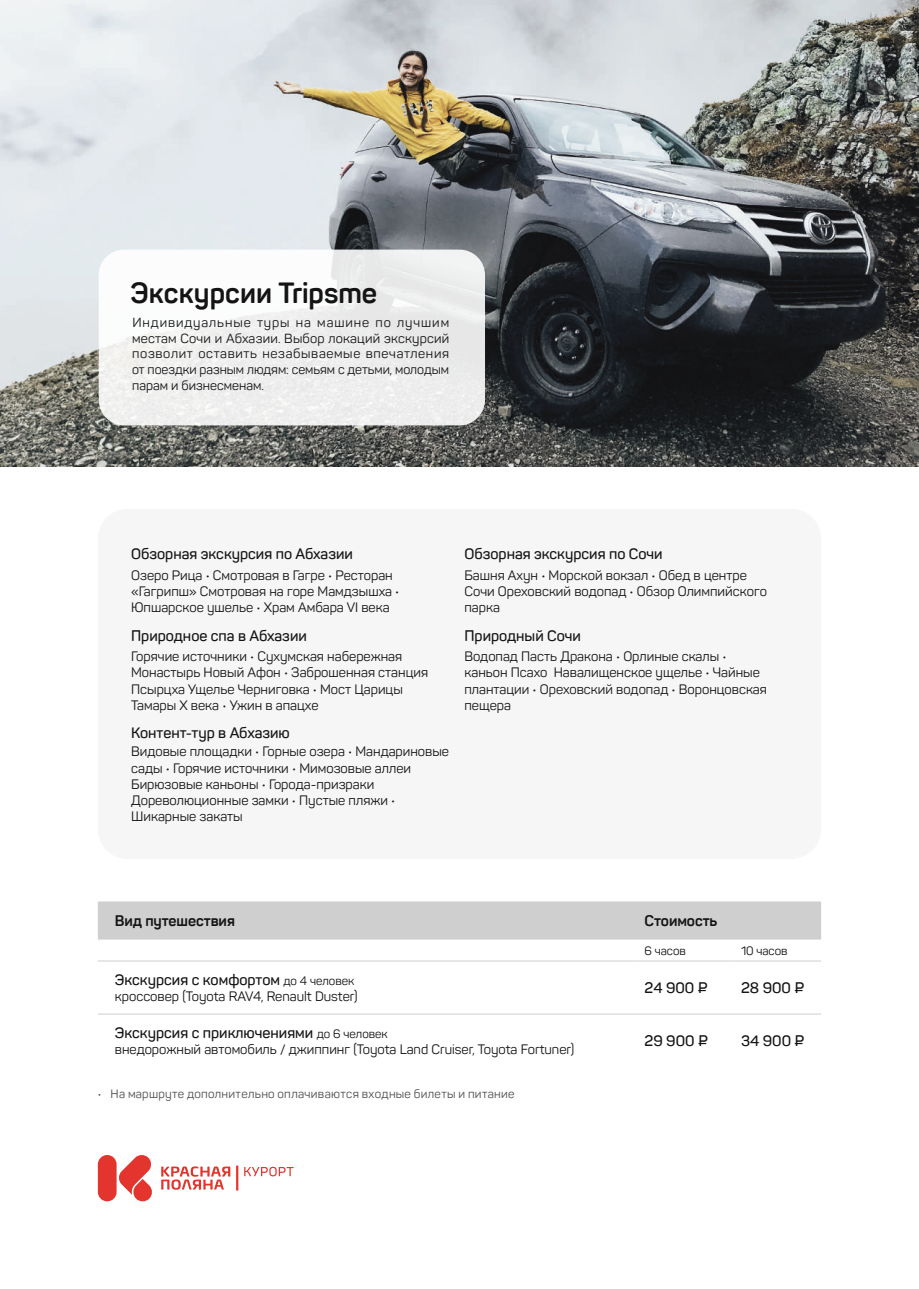
<style>
.page{position:relative;width:919px;height:1289px;background:#fff}
.page>*{position:absolute;margin:0;border:0;box-sizing:border-box;transform-origin:0 0}
.t1{font:700 28.5px "Panton";color:#131413}
.t2{font:600 15px "Panton";color:#131413}
.t3{font:700 15px "Panton";letter-spacing:-.005em;color:#131413}
.t4{font:13.5px/16.2px "Panton";color:#131413}
.t5{font:13.05px/15.6px "Panton";color:#131413;text-align:justify}
.t6{font:12px "Panton";letter-spacing:.02em;color:#4d4d4c}
.t7{font:12px "Panton";letter-spacing:-.005em;color:#131413}
.s1{font-weight:400;font-size:12px}
</style>
<div class="page">
<svg style="left:98px;top:1155px;width:54px;height:46px"></svg>
<svg style="left:244px;top:1166px;width:49px;height:10px"></svg>
<svg style="left:161px;top:1166px;width:69px;height:23px"></svg>
<svg style="left:236px;top:1165px;width:2px;height:25px"></svg>
<img style="left:0;top:0;width:918px;height:466px">
<div style="left:98px;top:901px;width:723px;height:38px;background:#cfcfd0"></div>
<svg style="left:98px;top:939px;width:723px;height:76px"></svg>
<hr style="left:98px;top:1013px;width:536px;height:1px;background:#cfcfd0">
<hr style="left:634px;top:1013px;width:96px;height:1px;background:#cfcfd0">
<hr style="left:730px;top:1013px;width:91px;height:1px;background:#cfcfd0">
<hr style="left:98px;top:960px;width:536px;height:1px;background:#cfcfd0">
<hr style="left:634px;top:960px;width:96px;height:1px;background:#cfcfd0">
<hr style="left:730px;top:960px;width:91px;height:1px;background:#cfcfd0">
<div style="left:98px;top:509px;width:723px;height:349px;background:#f6f6f6;border-radius:30px"></div>
<div style="left:99px;top:249px;width:386px;height:176px;background:linear-gradient(to right,#f8f8f8,#eaeaea);border-radius:26px"></div>
<h1 class="t1" style="left:131px;top:275px;width:248px">Экскурсии Tripsme</h1>
<p class="t5" style="left:132px;top:314px;width:319px">Индивидуальные туры на машине по лучшим местам Сочи и Абхазии. Выбор локаций экскурсий позволит оставить незабываемые впечатления от поездки разным людям: семьям с детьми, молодым парам и бизнесменам.</p>
<p class="t2" style="left:131px;top:545px;width:223px">Обзорная экскурсия по Абхазии</p>
<p class="t4" style="left:131px;top:567px;width:270px">Озеро Рица • Смотровая в Гагре • Ресторан «Гагрипш» Смотровая на горе Мамдзышха •<br>Юпшарское ушелье • Храм Амбара VI века</p>
<p class="t2" style="left:131px;top:626px;width:177px">Природное спа в Абхазии</p>
<p class="t4" style="left:131px;top:648px;width:298px">Горячие источники • Сухумская набережная Монастырь Новый Афон • Заброшенная станция Псырцха Ущелье Черниговка • Мост Царицы Тамары X века • Ужин в апацхе</p>
<p class="t2" style="left:131px;top:723px;width:160px">Контент-тур в Абхазию</p>
<p class="t4" style="left:131px;top:743px;width:319px">Видовые площадки • Горные озера • Мандариновые сады • Горячие источники • Мимозовые аллеи Бирюзовые каньоны • Города-призраки Дореволюционные замки • Пустые пляжи • Шикарные закаты</p>
<p class="t2" style="left:464px;top:545px;width:200px">Обзорная экскурсия по Сочи</p>
<p class="t4" style="left:464px;top:567px;width:304px">Башня Ахун • Морской вокзал • Обед в центре<br>Сочи Ореховский водопад • Обзор Олимпийского парка</p>
<p class="t2" style="left:464px;top:626px;width:118px">Природный Сочи</p>
<p class="t4" style="left:464px;top:648px;width:304px">Водопад Пасть Дракона • Орлиные скалы • каньон Псахо Навалищенское ущелье • Чайные плантации • Ореховский водопад • Воронцовская пещера</p>
<p class="t3" style="left:115px;top:911px;width:122px">Вид путешествия</p>
<p class="t3" style="left:644px;top:911px;width:74px">Стоимость</p>
<p class="t7" style="left:644px;top:943px;width:43px">6 часов</p>
<p class="t7" style="left:741px;top:943px;width:48px">10 часов</p>
<p class="t2" style="left:115px;top:970px;width:241px">Экскурсия с комфортом <span class="s1">до 4 человек</span></p>
<p class="t4" style="left:115px;top:988px;width:244px">кроссовер (Toyota RAV4, Renault Duster)</p>
<p class="t2" style="left:644px;top:978px;width:65px">24 900 ₽</p>
<p class="t2" style="left:741px;top:978px;width:65px">28 900 ₽</p>
<p class="t2" style="left:115px;top:1023px;width:274px">Экскурсия с приключениями <span class="s1">до 6 человек</span></p>
<p class="t4" style="left:115px;top:1041px;width:461px">внедорожный автомобиль / джиппинг (Toyota Land Cruiser, Toyota Fortuner)</p>
<p class="t6" style="left:98px;top:1085px;width:418px">• На маршруте дополнительно оплачиваются входные билеты и питание</p>
<p class="t2" style="left:644px;top:1031px;width:65px">29 900 ₽</p>
<p class="t2" style="left:741px;top:1031px;width:65px">34 900 ₽</p>
</div>
